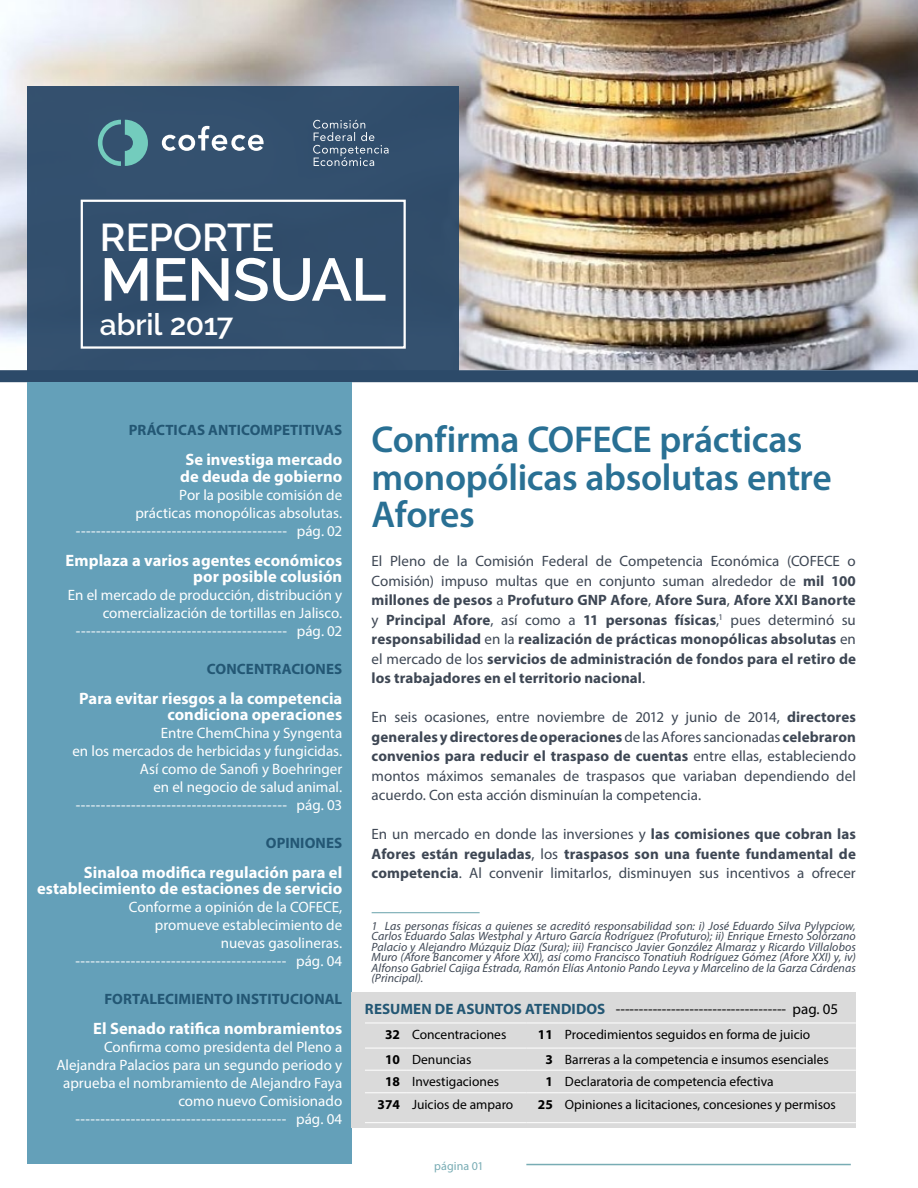
<style>
.page{position:relative;width:918px;height:1188px;background:#fff}
.page>*{position:absolute;margin:0;border:0;box-sizing:border-box;transform-origin:0 0}
.t1{font:600 60px "Raleway";letter-spacing:-.015em;color:#fff}
.t2{font:600 39px "Raleway";letter-spacing:-.01em;color:#fff}
.Título_principal{font:600 37.5px/37.5px "Myriad Pro";letter-spacing:-.01em;color:#297094}
.t3{font:600 30px "Raleway";letter-spacing:-.01em;color:#fff}
.t4{font:700 16.5px/16.5px "Myriad Pro";color:#fff;text-align:right}
.t5{font:15px/18px "Myriad Pro";color:#fff;text-align:right}
.texto_pricipal{font:15px/19.5px "Myriad Pro";color:#3e4754;text-align:justify}
.texto_pricipal-2{font:700 15px/19.5px "Myriad Pro";letter-spacing:.005em;color:#3e4754;text-align:justify}
.t6{font:700 15px "Myriad Pro";letter-spacing:.005em;color:#235774}
.t7{font:15px "Myriad Pro";color:#000}
.t8{font:13.5px "Myriad Pro";color:#000}
.t9{font:700 13.5px "Myriad Pro";color:#000}
.notas_al_pie{font:italic 12px/10.5px "Myriad Pro";letter-spacing:.005em;color:#3e4754;text-align:justify}
.numero_de_página{font:12px "Myriad Pro";letter-spacing:.005em;color:#78acb4}
.s1{font-weight:400}
.s2{font-weight:700}
</style>
<div class="page">
<hr style="left:526px;top:1164px;width:325px;height:1px;background:#78acb4">
<img style="left:0;top:0;width:918px;height:370px">
<div style="left:27px;top:86px;width:432px;height:285px;background:#2c4a69"></div>
<svg style="left:98px;top:120px;width:50px;height:46px"></svg>
<svg style="left:162px;top:126px;width:102px;height:25px"></svg>
<svg style="left:313px;top:120px;width:76px;height:46px"></svg>
<div style="left:81px;top:200px;width:325px;height:149px;border:2px solid #fff"></div>
<div style="left:0;top:370px;width:918px;height:12px;background:#2c4a69"></div>
<hr style="left:372px;top:912px;width:108px;height:1px;background:#78acb4">
<div style="left:27px;top:382px;width:325px;height:782px;background:#64a0b9"></div>
<div style="left:352px;top:992px;width:504px;height:135px;background:#dadada"></div>
<hr style="left:365px;top:1023px;width:41px;height:1px;background:#fff">
<hr style="left:406px;top:1023px;width:120px;height:1px;background:#fff">
<hr style="left:526px;top:1023px;width:33px;height:1px;background:#fff">
<hr style="left:559px;top:1023px;width:297px;height:1px;background:#fff">
<hr style="left:365px;top:1048px;width:41px;height:1px;background:#fff">
<hr style="left:406px;top:1048px;width:120px;height:1px;background:#fff">
<hr style="left:526px;top:1048px;width:33px;height:1px;background:#fff">
<hr style="left:559px;top:1048px;width:297px;height:1px;background:#fff">
<hr style="left:365px;top:1070px;width:41px;height:1px;background:#fff">
<hr style="left:406px;top:1070px;width:120px;height:1px;background:#fff">
<hr style="left:526px;top:1070px;width:33px;height:1px;background:#fff">
<hr style="left:559px;top:1070px;width:297px;height:1px;background:#fff">
<hr style="left:365px;top:1092px;width:41px;height:1px;background:#fff">
<hr style="left:406px;top:1092px;width:120px;height:1px;background:#fff">
<hr style="left:526px;top:1092px;width:33px;height:1px;background:#fff">
<hr style="left:559px;top:1092px;width:297px;height:1px;background:#fff">
<hr style="left:365px;top:1122px;width:41px;height:1px;background:#fff">
<hr style="left:406px;top:1122px;width:120px;height:1px;background:#fff">
<hr style="left:526px;top:1122px;width:33px;height:1px;background:#fff">
<hr style="left:559px;top:1122px;width:297px;height:1px;background:#fff">
<p class="t2" style="left:100px;top:215px;width:176px">REPORTE</p>
<p class="t1" style="left:100px;top:245px;width:288px">MENSUAL</p>
<p class="t3" style="left:100px;top:307px;width:135px">abril 2017</p>
<p class="t6" style="left:129px;top:420px;width:215px">PRÁCTICAS ANTICOMPETITIVAS</p>
<p class="t4" style="left:185px;top:451px;width:158px">Se investiga mercado</p>
<p class="t4" style="left:180px;top:467px;width:164px">de deuda de gobierno</p>
<p class="t5" style="left:179px;top:485px;width:164px">Por la posible comisión de</p>
<p class="t5" style="left:76px;top:503px;width:268px">prácticas monopólicas absolutas. ------------------------------------------ pág. 02</p>
<p class="t4" style="left:66px;top:551px;width:278px">Emplaza a varios agentes económicos</p>
<p class="t4" style="left:193px;top:568px;width:151px">por posible colusión</p>
<p class="t5" style="left:68px;top:586px;width:276px">En el mercado de producción, distribución y comercialización de tortillas en Jalisco. ------------------------------------------ pág. 02</p>
<p class="t6" style="left:207px;top:659px;width:137px">CONCENTRACIONES</p>
<p class="t4" style="left:79px;top:689px;width:265px">Para evitar riesgos a la competencia condiciona operaciones</p>
<p class="t5" style="left:72px;top:724px;width:271px">Entre ChemChina y Syngenta<br>en los mercados de herbicidas y fungicidas.</p>
<p class="t5" style="left:140px;top:760px;width:204px">Así como de Sanofi y Boehringer en el negocio de salud animal.</p>
<p class="t5" style="left:76px;top:796px;width:268px">------------------------------------------ pág. 03</p>
<p class="t6" style="left:266px;top:833px;width:78px">OPINIONES</p>
<p class="t4" style="left:37px;top:863px;width:307px">Sinaloa modifica regulación para el establecimiento de estaciones de servicio</p>
<p class="t5" style="left:129px;top:898px;width:215px">Conforme a opinión de la COFECE,</p>
<p class="t5" style="left:155px;top:916px;width:189px">promueve establecimiento de</p>
<p class="t5" style="left:221px;top:934px;width:123px">nuevas gasolineras.</p>
<p class="t5" style="left:75px;top:952px;width:268px">------------------------------------------ pág. 04</p>
<p class="t6" style="left:105px;top:989px;width:239px">FORTALECIMIENTO INSTITUCIONAL</p>
<p class="t4" style="left:93px;top:1019px;width:250px">El Senado ratifica nombramientos</p>
<p class="t5" style="left:104px;top:1037px;width:240px">Confirma como presidenta del Pleno a</p>
<p class="t5" style="left:56px;top:1055px;width:287px">Alejandra Palacios para un segundo periodo y aprueba el nombramiento de Alejandro Faya como nuevo Comisionado</p>
<p class="t5" style="left:75px;top:1109px;width:268px">------------------------------------------ pág. 04</p>
<p class="Título_principal" style="left:372px;top:420px;width:462px">Confirma COFECE prácticas monopólicas absolutas entre<br>Afores</p>
<p class="texto_pricipal-2" style="left:372px;top:551px;width:486px"><span class="s1">El Pleno de la Comisión Federal de Competencia Económica (COFECE o Comisión) impuso multas que en conjunto suman alrededor de</span> mil 100 millones de pesos <span class="s1">a</span> Profuturo GNP Afore<span class="s1">,</span> Afore Sura<span class="s1">,</span> Afore XXI Banorte <span class="s1">y</span> Principal Afore<span class="s1">, así como a</span> 11 personas físicas<span class="s1">,</span><sup>1</sup> <span class="s1">pues determinó su </span>responsabilidad <span class="s1">en la</span> realización de prácticas monopólicas absolutas <span class="s1">en el mercado de los</span> servicios de administración de fondos para el retiro de los trabajadores en el territorio nacional<span class="s1">.</span></p>
<p class="texto_pricipal" style="left:372px;top:707px;width:486px">En seis ocasiones, entre noviembre de 2012 y junio de 2014, <span class="s2">directores generales y directores de operaciones</span> de las Afores sancionadas <span class="s2">celebraron convenios para reducir el traspaso de cuentas</span> entre ellas, estableciendo montos máximos semanales de traspasos que variaban dependiendo del acuerdo. Con esta acción disminuían la competencia.</p>
<p class="texto_pricipal" style="left:372px;top:824px;width:486px">En un mercado en donde las inversiones y <span class="s2">las comisiones que cobran las Afores están reguladas</span>, los <span class="s2">traspasos son una fuente fundamental de competencia</span>. Al convenir limitarlos, disminuyen sus incentivos a ofrecer</p>
<p class="notas_al_pie" style="left:372px;top:920px;width:486px">1 Las personas físicas a quienes se acreditó responsabilidad son: i) José Eduardo Silva Pylypciow, Carlos Eduardo Salas Westphal y Arturo García Rodríguez (Profuturo); ii) Enrique Ernesto Solórzano Palacio y Alejandro Múzquiz Díaz (Sura); iii) Francisco Javier González Almaraz y Ricardo Villalobos Muro (Afore Bancomer y Afore XXI), así como Francisco Tonatiuh Rodríguez Gómez (Afore XXI) y, iv)<br>Alfonso Gabriel Cajiga Estrada, Ramón Elías Antonio Pando Leyva y Marcelino de la Garza Cárdenas (Principal).</p>
<p class="t6" style="left:365px;top:999px;width:242px">RESUMEN DE ASUNTOS ATENDIDOS</p>
<p class="t7" style="left:616px;top:999px;width:224px">------------------------------------- pag. 05</p>
<p class="t9" style="left:385px;top:1026px;width:16px">32</p>
<p class="t8" style="left:412px;top:1026px;width:96px">Concentraciones</p>
<p class="t9" style="left:538px;top:1026px;width:16px">11</p>
<p class="t8" style="left:565px;top:1026px;width:247px">Procedimientos seguidos en forma de juicio</p>
<p class="t9" style="left:385px;top:1051px;width:16px">10</p>
<p class="t8" style="left:412px;top:1051px;width:61px">Denuncias</p>
<p class="t9" style="left:545px;top:1051px;width:9px">3</p>
<p class="t8" style="left:565px;top:1051px;width:265px">Barreras a la competencia e insumos esenciales</p>
<p class="t9" style="left:385px;top:1073px;width:16px">18</p>
<p class="t8" style="left:412px;top:1073px;width:89px">Investigaciones</p>
<p class="t9" style="left:545px;top:1073px;width:9px">1</p>
<p class="t8" style="left:565px;top:1073px;width:210px">Declaratoria de competencia efectiva</p>
<p class="t9" style="left:378px;top:1096px;width:24px">374</p>
<p class="t8" style="left:412px;top:1096px;width:103px">Juicios de amparo</p>
<p class="t9" style="left:538px;top:1096px;width:16px">25</p>
<p class="t8" style="left:565px;top:1096px;width:272px">Opiniones a licitaciones, concesiones y permisos</p>
<p class="numero_de_página" style="left:434px;top:1158px;width:51px">página 01</p>
</div>
